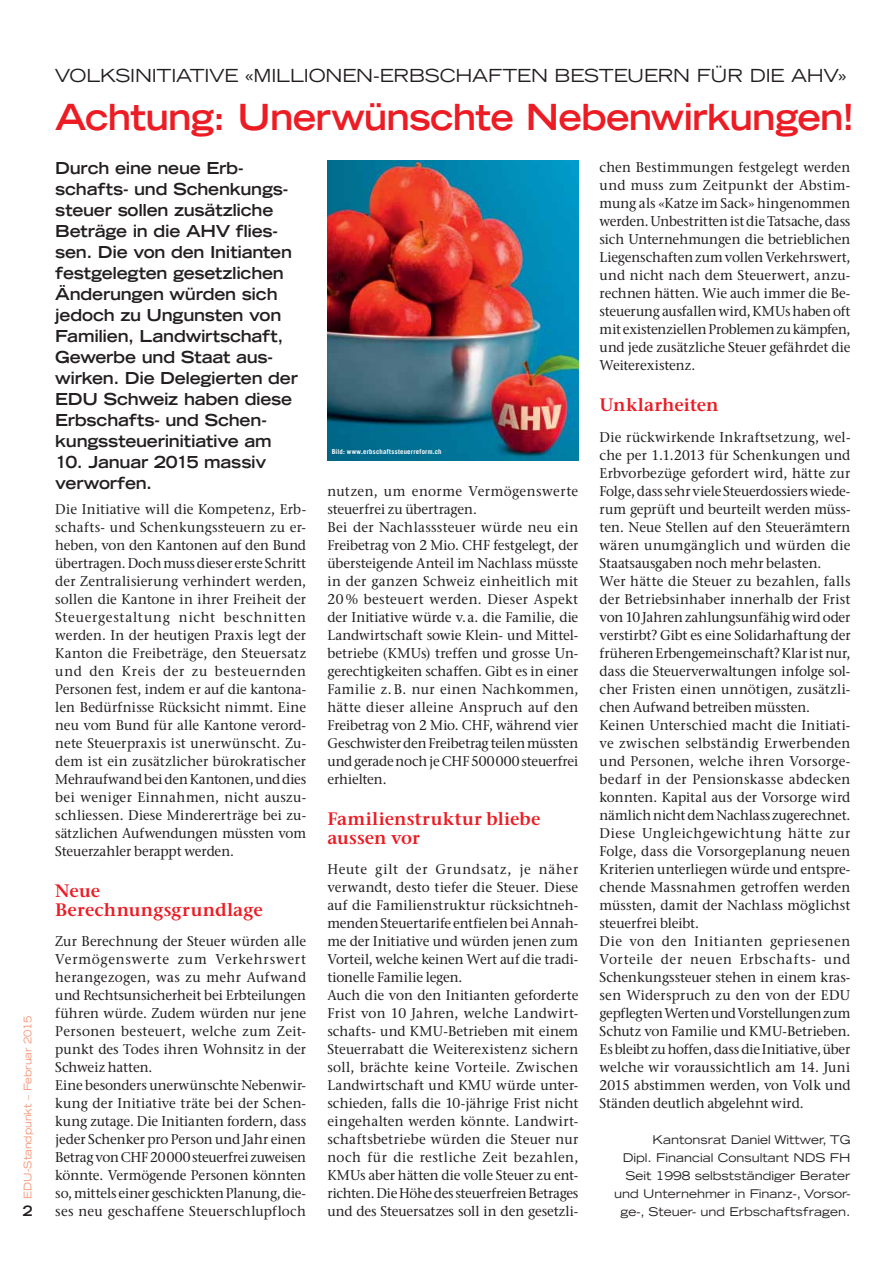
<style>
.page{position:relative;width:893px;height:1263px;background:#fff}
.page>*{position:absolute;margin:0;border:0;box-sizing:border-box;transform-origin:0 0}
.t1{font:700 expanded 36px "Trade Gothic LT Std";letter-spacing:-.025em;color:#ed1c24}
.t2{font:600 18px/19.5px "Stone Ser ITC Std";letter-spacing:.005em;color:#ed1c24}
.t3{font:expanded 18px "Trade Gothic LT Std";letter-spacing:-.01em;color:#231f20}
.t4{font:700 expanded 16.5px/21px "Trade Gothic LT Std";letter-spacing:-.015em;color:#231f20}
.t5{font:700 expanded 14.25px "Trade Gothic LT Std";color:#231f20;scale:.96 1}
.t6{font:500 14.1px/18px "Stone Ser ITC Std";letter-spacing:.005em;color:#231f20;scale:.96 1}
.t7{font:expanded 12px/18px "Trade Gothic LT Std";color:#231f20;text-align:right}
.t8{font:expanded 10.5px "Trade Gothic LT Std";color:#f69679;scale:.96 1}
.t9{font:700 6.75px "Trade Gothic LT Std";letter-spacing:.04em;color:#fff}
</style>
<div class="page">
<img style="left:327px;top:161px;width:251px;height:299px">
<p class="t8" style="left:23px;top:1199px;width:192px;rotate:-90deg">EDU-Standpunkt – Februar 2015</p>
<p class="t5" style="left:23px;top:1204px;width:12px">2</p>
<p class="t3" style="left:55px;top:67px;width:793px">VOLKSINITIATIVE «MILLIONEN-ERBSCHAFTEN BESTEUERN FÜR DIE AHV»</p>
<h1 class="t1" style="left:55px;top:100px;width:800px">Achtung: Unerwünschte Nebenwirkungen!</h1>
<p class="t4" style="left:55px;top:159px;width:244px">Durch eine neue Erb&shy;schafts- und Schenkungs&shy;steuer sollen zusätzliche<br>Beträge in die AHV flies&shy;sen. Die von den Initianten festgelegten gesetzlichen<br>Änderungen würden sich jedoch zu Ungunsten von<br>Familien, Landwirtschaft,<br>Gewerbe und Staat aus&shy;wirken. Die Delegierten der<br>EDU Schweiz haben diese<br>Erbschafts- und Schen&shy;kungssteuerinitiative am</p>
<p class="t4" style="left:55px;top:453px;width:213px">10. Januar 2015 massiv verworfen.</p>
<p class="t6" style="left:55px;top:502px;width:263px;text-align:justify">Die Initiative will die Kompetenz, Erb&shy;schafts- und Schenkungssteuern zu er&shy;heben, von den Kantonen auf den Bund übertragen. Doch muss dieser erste Schritt der Zentralisierung verhindert werden, sollen die Kantone in ihrer Freiheit der Steuergestaltung nicht beschnitten werden. In der heutigen Praxis legt der Kanton die Freibeträge, den Steuersatz und den Kreis der zu besteuernden Personen fest, indem er auf die kantona&shy;len Bedürfnisse Rücksicht nimmt. Eine neu vom Bund für alle Kantone verord&shy;nete Steuerpraxis ist unerwünscht. Zu&shy;dem ist ein zusätzlicher bürokratischer Mehraufwand bei den Kantonen, und dies bei weniger Einnahmen, nicht auszu&shy;schliessen. Diese Mindererträge bei zu&shy;sätzlichen Aufwendungen müssten vom Steuerzahler berappt werden.</p>
<p class="t2" style="left:55px;top:882px;width:209px">Neue<br>Berechnungsgrundlage</p>
<p class="t6" style="left:55px;top:934px;width:263px">Zur Berechnung der Steuer würden alle Vermögenswerte zum Verkehrswert herangezogen, was zu mehr Aufwand und Rechtsunsicherheit bei Erbteilungen führen würde. Zudem würden nur jene Personen besteuert, welche zum Zeit&shy;punkt des Todes ihren Wohnsitz in der Schweiz hatten.<br>Eine besonders unerwünschte Nebenwir&shy;kung der Initiative träte bei der Schen&shy;kung zutage. Die Initianten fordern, dass jeder Schenker pro Person und Jahr einen Betrag von CHF 20 000 steuerfrei zuweisen könnte. Vermögende Personen könnten so, mittels einer geschickten Planung, die&shy;ses neu geschaffene Steuerschlupfloch</p>
<p class="t6" style="left:600px;top:160px;width:263px;text-align:justify">chen Bestimmungen festgelegt werden und muss zum Zeitpunkt der Abstim&shy;mung als «Katze im Sack» hingenommen werden. Unbestritten ist die Tatsache, dass sich Unternehmungen die betrieblichen Liegenschaften zum vollen Verkehrswert, und nicht nach dem Steuerwert, anzu&shy;rechnen hätten. Wie auch immer die Be&shy;steuerung ausfallen wird, KMUs haben oft mit existenziellen Problemen zu kämpfen, und jede zusätzliche Steuer gefährdet die Weiterexistenz.</p>
<p class="t2" style="left:600px;top:396px;width:121px">Unklarheiten</p>
<p class="t6" style="left:600px;top:430px;width:263px">Die rückwirkende Inkraftsetzung, wel&shy;che per 1.1.2013 für Schenkungen und Erbvorbezüge gefordert wird, hätte zur Folge, dass sehr viele Steuerdossiers wiede&shy;rum geprüft und beurteilt werden müss&shy;ten. Neue Stellen auf den Steuerämtern wären unumgänglich und würden die Staatsausgaben noch mehr belasten.<br>Wer hätte die Steuer zu bezahlen, falls der Betriebsinhaber innerhalb der Frist von 10 Jahren zahlungsunfähig wird oder verstirbt? Gibt es eine Solidarhaftung der früheren Erbengemeinschaft? Klar ist nur, dass die Steuerverwaltungen infolge sol&shy;cher Fristen einen unnötigen, zusätzli&shy;chen Aufwand betreiben müssten.<br>Keinen Unterschied macht die Initiati&shy;ve zwischen selbständig Erwerbenden und Personen, welche ihren Vorsorge&shy;bedarf in der Pensionskasse abdecken konnten. Kapital aus der Vorsorge wird nämlich nicht dem Nachlass zugerechnet.<br>Diese Ungleichgewichtung hätte zur Folge, dass die Vorsorgeplanung neuen Kriterien unterliegen würde und entspre&shy;chende Massnahmen getroffen werden müssten, damit der Nachlass möglichst steuerfrei bleibt.<br>Die von den Initianten gepriesenen Vorteile der neuen Erbschafts- und Schenkungssteuer stehen in einem kras&shy;sen Widerspruch zu den von der EDU gepflegten Werten und Vorstellungen zum Schutz von Familie und KMU-Betrieben.<br>Es bleibt zu hoffen, dass die Initiative, über welche wir voraussichtlich am 14. Juni 2015 abstimmen werden, von Volk und Ständen deutlich abgelehnt wird.</p>
<p class="t7" style="left:614px;top:1132px;width:238px">Kantonsrat Daniel Wittwer, TG<br>Dipl. Financial Consultant NDS FH Seit 1998 selbstständiger Berater und Unternehmer in Finanz-, Vorsor&shy;ge-, Steuer- und Erbschaftsfragen.</p>
<p class="t9" style="left:332px;top:449px;width:112px">Bild: www.erbschaftssteuerreform.ch</p>
<p class="t6" style="left:327px;top:484px;width:263px">nutzen, um enorme Vermögenswerte steuerfrei zu übertragen.<br>Bei der Nachlasssteuer würde neu ein Freibetrag von 2 Mio. CHF festgelegt, der übersteigende Anteil im Nachlass müsste in der ganzen Schweiz einheitlich mit 20 % besteuert werden. Dieser Aspekt der Initiative würde v. a. die Familie, die Landwirtschaft sowie Klein- und Mittel&shy;betriebe (KMUs) treffen und grosse Un&shy;gerechtigkeiten schaffen. Gibt es in einer Familie z. B. nur einen Nachkommen, hätte dieser alleine Anspruch auf den Freibetrag von 2 Mio. CHF, während vier Geschwister den Freibetrag teilen müssten und gerade noch je CHF 500 000 steuerfrei erhielten.</p>
<p class="t2" style="left:327px;top:810px;width:215px">Familienstruktur bliebe aussen vor</p>
<p class="t6" style="left:327px;top:862px;width:263px">Heute gilt der Grundsatz, je näher verwandt, desto tiefer die Steuer. Diese auf die Familienstruktur rücksichtneh&shy;menden Steuertarife entfielen bei Annah&shy;me der Initiative und würden jenen zum Vorteil, welche keinen Wert auf die tradi&shy;tionelle Familie legen.<br>Auch die von den Initianten geforderte Frist von 10 Jahren, welche Landwirt&shy;schafts- und KMU-Betrieben mit einem Steuerrabatt die Weiterexistenz sichern soll, brächte keine Vorteile. Zwischen Landwirtschaft und KMU würde unter&shy;schieden, falls die 10-jährige Frist nicht eingehalten werden könnte. Landwirt&shy;schaftsbetriebe würden die Steuer nur noch für die restliche Zeit bezahlen, KMUs aber hätten die volle Steuer zu ent&shy;richten. Die Höhe des steuerfreien Betrages und des Steuersatzes soll in den gesetzli-</p>
</div>
